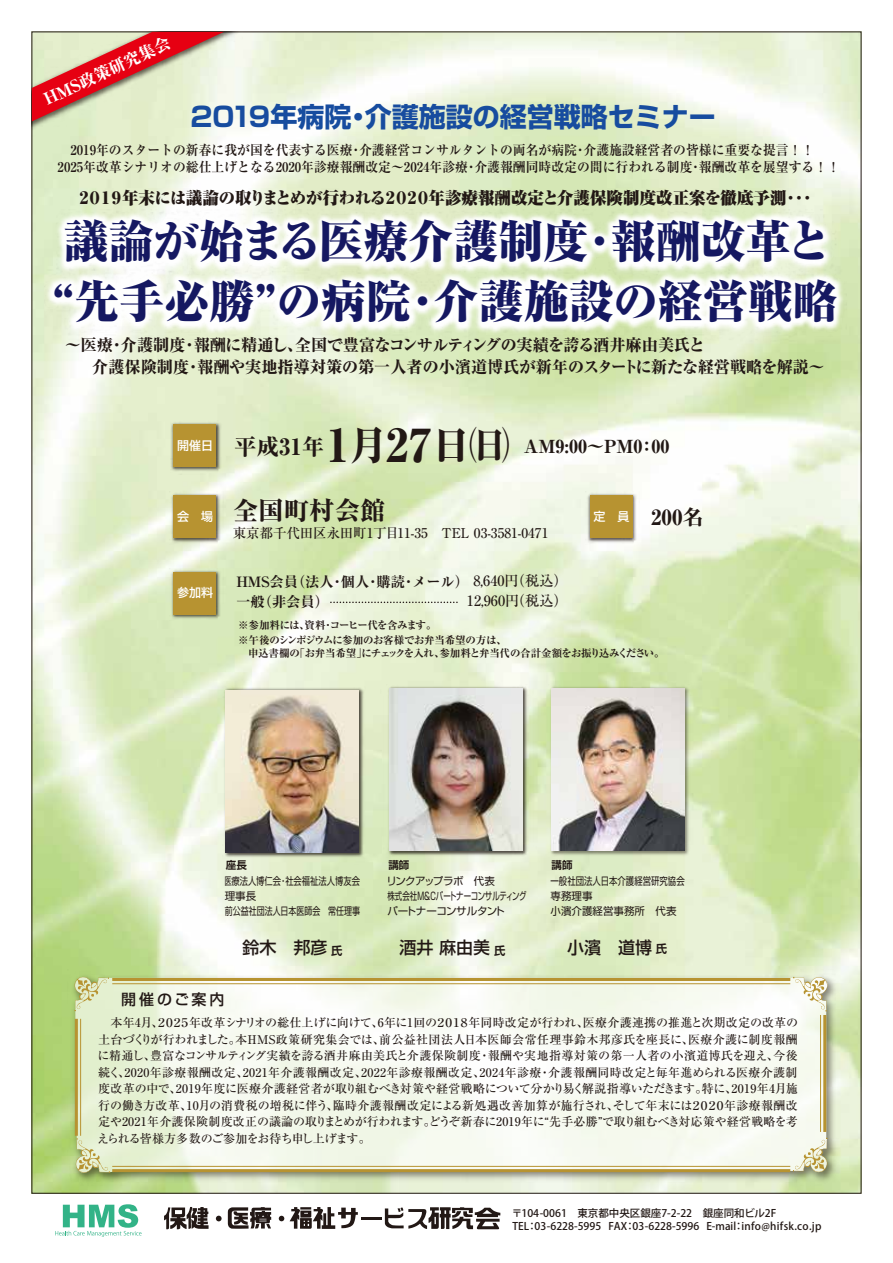
<style>
.page{position:relative;width:893px;height:1263px;background:#fff}
.page>*{position:absolute;margin:0;border:0;box-sizing:border-box;transform-origin:0 0}
.t1{font:800 expanded 45px/60px "Ryumin Pr 5";color:#151861}
.t2{font:700 27px "Shin Go Pr 5";color:#174c9f}
.t3{font:800 25.5px "Ryumin Pr 5";color:#221815}
.t4{font:800 21px "Ryumin Pr 5";color:#221815}
.t5{font:800 18px "Ryumin Pr 5";color:#221815}
.t6{font:500 16.95px "Shin Go Pr 5";color:#221815}
.t7{font:800 16.5px/22.5px "Ryumin Pr 5";color:#221815}
.t8{font:900 16.5px "Ryumin Pr 5";letter-spacing:-.015em;color:#221815}
.t9{font:800 16.5px "Ryumin Pr 5";color:#fff}
.t10{font:500 15px "Shin Go Pr 5";letter-spacing:.2em;color:#221815}
.t11{font:700 expanded 14.25px "Ryumin Pr 5";color:#221815}
.t12{font:500 14.25px "Ryumin Pr 5";color:#221815}
.t13{font:700 13.5px/16.5px "Ryumin Pr 5";color:#221815;text-align:center;scale:.95 1}
.t14{font:500 13.5px "Ryumin Pr 5";color:#221815}
.t15{font:500 12px/16.5px "Ryumin Pr 5";letter-spacing:-.02em;color:#221815;text-align:justify}
.t16{font:500 12px "Shin Go Pr 5";color:#fff}
.t17{font:10.65px/15.1px "Shin Go Pr 5";letter-spacing:-.045em;color:#221815}
.t18{font:10.65px/15.1px "Shin Go Pr 5";color:#221815;scale:.62 1}
.t19{font:10.65px/15.1px "Shin Go Pr 5";color:#221815;scale:.79 1}
.t20{font:700 10.65px "Shin Go Pr 5 De";color:#221815}
.t21{font:500 10.5px/12.6px "Koz Go Pro";color:#221815}
.t22{font:700 expanded 10.5px "Ryumin Pr 5";letter-spacing:-.04em;color:#221714}
.t23{font:700 expanded 10.5px "Ryumin Pr 5";letter-spacing:-.075em;color:#221714}
.s1{font-size:22.5px}
.s2{font-size:45.6px}
.s3{font-size:39.9px}
.s4{font-family:"Shin Go Pr 5";font-weight:500;font-size:12px;color:#fff}
.s5{font-weight:500;font-stretch:normal}
.s6{font-family:"Shin Go Pr 5 De";font-weight:700;font-size:11.4px}
</style>
<div class="page">
<img style="left:34px;top:34px;width:825px;height:1157px">
<img style="left:32px;top:32px;width:211px;height:119px">
<svg style="left:32px;top:32px;width:192px;height:89px;background:#de9d8e"></svg>
<img style="left:44px;top:209px;width:803px;height:189px">
<img style="left:46px;top:212px;width:798px;height:186px">
<svg style="left:55px;top:1204px;width:87px;height:33px"></svg>
<svg style="left:164px;top:1207px;width:45px;height:22px"></svg>
<svg style="left:290px;top:1207px;width:68px;height:22px"></svg>
<svg style="left:385px;top:1207px;width:115px;height:22px"></svg>
<svg style="left:216px;top:1216px;width:6px;height:5px"></svg>
<hr style="left:361px;top:1217px;width:20px;height:3px;background:#221815">
<svg style="left:228px;top:1207px;width:43px;height:22px"></svg>
<svg style="left:279px;top:1216px;width:5px;height:5px"></svg>
<img style="left:170px;top:420px;width:53px;height:54px">
<div style="left:173px;top:425px;width:43px;height:42px;background:#b79331"></div>
<img style="left:169px;top:568px;width:54px;height:53px">
<div style="left:173px;top:572px;width:43px;height:42px;background:#b79331"></div>
<svg style="left:331px;top:602px;width:129px;height:1px"></svg>
<img style="left:68px;top:969px;width:774px;height:219px">
<svg style="left:72px;top:974px;width:759px;height:202px;fill:#f6faf0"></svg>
<svg style="left:74px;top:976px;width:35px;height:35px"></svg>
<svg style="left:75px;top:1138px;width:35px;height:35px"></svg>
<svg style="left:793px;top:1137px;width:35px;height:35px"></svg>
<svg style="left:793px;top:977px;width:35px;height:34px"></svg>
<hr style="left:112px;top:978px;width:678px;height:3px;background:#b79331">
<hr style="left:112px;top:983px;width:678px;height:1px;background:#b79331">
<hr style="left:112px;top:1166px;width:678px;height:1px;background:#b79331">
<hr style="left:112px;top:1169px;width:678px;height:3px;background:#b79331">
<hr style="left:80px;top:1019px;width:1px;height:117px;background:#b79331">
<hr style="left:75px;top:1019px;width:3px;height:117px;background:#b79331">
<hr style="left:820px;top:1015px;width:1px;height:117px;background:#b79331">
<hr style="left:823px;top:1015px;width:3px;height:117px;background:#b79331">
<img style="left:169px;top:492px;width:54px;height:52px">
<div style="left:173px;top:495px;width:43px;height:43px;background:#b79331"></div>
<img style="left:586px;top:492px;width:54px;height:52px">
<div style="left:590px;top:495px;width:42px;height:43px;background:#b79331"></div>
<img style="left:397px;top:674px;width:151px;height:222px">
<img style="left:397px;top:688px;width:125px;height:163px">
<img style="left:548px;top:685px;width:144px;height:172px">
<img style="left:185px;top:674px;width:212px;height:261px">
<img style="left:226px;top:690px;width:133px;height:163px">
<img style="left:552px;top:688px;width:132px;height:163px">
<h3 class="t9" style="left:39px;top:88px;width:139px;rotate:-25deg">HMS政策研究集会</h3>
<h2 class="t2" style="left:190px;top:95px;width:527px">2019年病院・介護施設の経営戦略セミナー</h2>
<p class="t13" style="left:45px;top:141px;width:838px">2019年のスタートの新春に我が国を代表する医療・介護経営コンサルタントの両名が病院・介護施設経営者の皆様に重要な提言！！<br>　2025年改革シナリオの総仕上げとなる2020年診療報酬改定～2024年診療・介護報酬同時改定の間に行われる制度・報酬改革を展望する！！</p>
<h3 class="t8" style="left:76px;top:185px;width:741px">２０１９年末には議論の取りまとめが行われる２０２０年診療報酬改定と介護保険制度改正案を徹底予測・・・</h3>
<h1 class="t1" style="left:52px;top:209px;width:787px">議論が始まる医療介護制度・報酬改革と“先手必勝”の病院・介護施設の経営戦略</h1>
<h3 class="t7" style="left:92px;top:332px;width:734px;text-indent:-27px">～医療・介護制度・報酬に精通し、全国で豊富なコンサルティングの実績を誇る酒井麻由美氏と<br>介護保険制度・報酬や実地指導対策の第一人者の小濱道博氏が新年のスタートに新たな経営戦略を解説～</h3>
<h3 class="t5" style="left:177px;top:432px;width:494px"><sup>開催日</sup> <span class="s1">平成31年</span><span class="s2">1</span><span class="s3">月</span><span class="s2">27</span><span class="s3">日㈰</span> AM9:00～PM0：00</h3>
<h3 class="t3" style="left:177px;top:490px;width:210px"><span class="s4">会　場</span> 全国町村会館</h3>
<p class="t14" style="left:233px;top:522px;width:317px">東京都千代田区永田町1丁目11-35　TEL 03-3581-0471</p>
<p class="t16" style="left:177px;top:583px;width:38px">参加料</p>
<p class="t11" style="left:236px;top:570px;width:284px">HMS会員（法人・個人・購読・メール） <span class="s5">8,640円</span></p>
<p class="t12" style="left:511px;top:570px;width:58px">（税込）</p>
<p class="t11" style="left:236px;top:590px;width:94px">一般（非会員）</p>
<p class="t12" style="left:511px;top:590px;width:58px">（税込）</p>
<p class="t12" style="left:467px;top:590px;width:54px">12,960円</p>
<h3 class="t4" style="left:593px;top:501px;width:112px"><sup>定　員</sup> 200名</h3>
<p class="t23" style="left:238px;top:617px;width:200px">※参加料には、資料・コーヒー代を含みます。</p>
<p class="t22" style="left:238px;top:631px;width:270px">※午後のシンポジウムに参加のお客様でお弁当希望の方は、</p>
<p class="t22" style="left:248px;top:645px;width:418px">申込書欄の「お弁当希望」にチェックを入れ、参加料と弁当代の合計金額をお振り込みください。</p>
<p class="t20" style="left:226px;top:857px;width:22px">座長</p>
<p class="t20" style="left:388px;top:857px;width:22px">講師</p>
<p class="t20" style="left:552px;top:857px;width:22px">講師</p>
<p class="t18" style="left:225px;top:872px;width:220px">医療法人博仁会・社会福祉法人博友会理事長<br>前公益社団法人日本医師会　常任理事</p>
<h3 class="t6" style="left:242px;top:933px;width:102px">鈴木　邦彦<sub>氏</sub></h3>
<p class="t10" style="left:121px;top:987px;width:105px">開催のご案内</p>
<p class="t17" style="left:386px;top:872px;width:142px">リンクアップラボ　代表<br>株式会社Ｍ＆Ｃパートナーコンサルティングパートナーコンサルタント</p>
<h3 class="t6" style="left:400px;top:933px;width:107px">酒井 麻由美<sub>氏</sub></h3>
<p class="t19" style="left:551px;top:872px;width:171px">一般社団法人日本介護経営研究協会専務理事<br>小濱介護経営事務所　代表</p>
<h3 class="t6" style="left:567px;top:933px;width:102px">小濱　道博<span class="s6">氏</span></h3>
<p class="t15" style="left:97px;top:1014px;width:702px">　本年4月、２０２５年改革シナリオの総仕上げに向けて、6年に1回の２０１８年同時改定が行われ、医療介護連携の推進と次期改定の改革の土台づくりが行われました。本ＨＭＳ政策研究集会では、前公益社団法人日本医師会常任理事鈴木邦彦氏を座長に、医療介護に制度報酬に精通し、豊富なコンサルティング実績を誇る酒井麻由美氏と介護保険制度・報酬や実地指導対策の第一人者の小濱道博氏を迎え、今後続く、2020年診療報酬改定、2021年介護報酬改定、2022年診療報酬改定、2024年診療・介護報酬同時改定と毎年進められる医療介護制度改革の中で、2019年度に医療介護経営者が取り組むべき対策や経営戦略について分かり易く解説指導いただきます。特に、2019年4月施行の働き方改革、10月の消費税の増税に伴う、臨時介護報酬改定による新処遇改善加算が施行され、そして年末には２０２０年診療報酬改定や2021年介護保険制度改正の議論の取りまとめが行われます。どうぞ新春に2019年に“先手必勝”で取り組むべき対応策や経営戦略を考えられる皆様方多数のご参加をお待ち申し上げます。</p>
<p class="t21" style="left:512px;top:1207px;width:311px">〒104-0061　東京都中央区銀座7-2-22　銀座同和ビル2F<br>TEL：03-6228-5995 FAX：03-6228-5996 E-mail：info@hifsk.co.jp</p>
</div>
